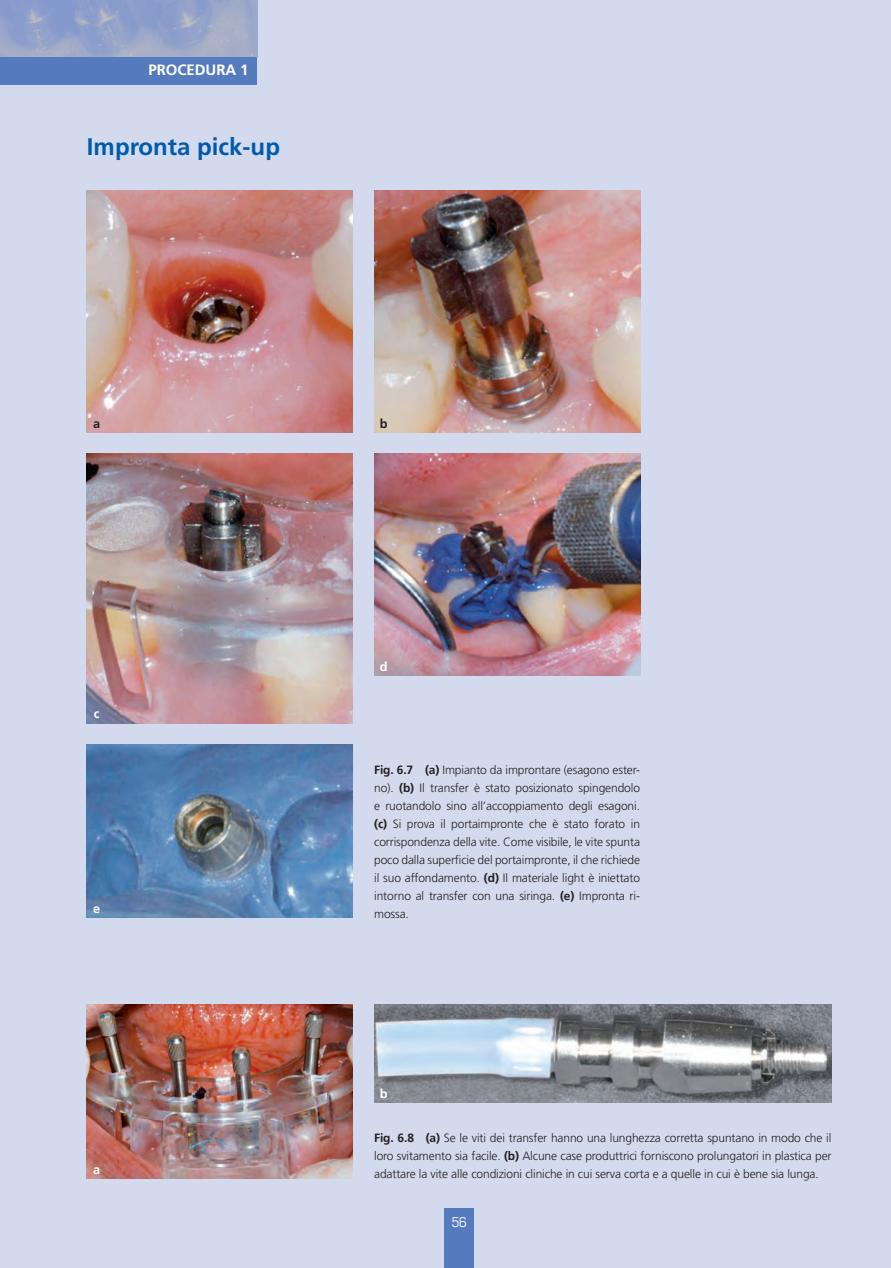
<style>
.page{position:relative;width:891px;height:1268px;background:#fff}
.page>*{position:absolute;margin:0;border:0;box-sizing:border-box;transform-origin:0 0}
.t1{font:700 24px "Frutiger";color:#015aaa}
.t2{font:700 15px "Frutiger";letter-spacing:-.005em;color:#fff}
.t3{font:condensed 13.5px "Eurostile";color:#fff}
.t4{font:700 12.75px "Frutiger";color:#fff}
.t5{font:700 12.75px "Frutiger";color:#231f20}
.t6{font:300 12px/18px "Frutiger";letter-spacing:-.01em;color:#231f20;text-align:justify}
.s1{font-weight:700}
</style>
<div class="page">
<div style="left:0;top:0;width:890px;height:1267px;background:#d4daed"></div>
<div style="left:444px;top:1207px;width:30px;height:60px;background:#557bbe"></div>
<div style="left:0;top:55px;width:257px;height:30px;background:#557bbe"></div>
<img style="left:0;top:0;width:257px;height:56px">
<img style="left:87px;top:190px;width:266px;height:242px">
<img style="left:87px;top:454px;width:266px;height:269px">
<img style="left:87px;top:744px;width:266px;height:173px">
<img style="left:87px;top:1004px;width:266px;height:174px">
<img style="left:374px;top:1004px;width:457px;height:98px">
<img style="left:374px;top:190px;width:266px;height:242px">
<img style="left:374px;top:454px;width:266px;height:221px">
<svg style="left:0;top:0;width:3px;height:5px"></svg>
<p class="t2" style="left:148px;top:61px;width:102px">PROCEDURA 1</p>
<p class="t1" style="left:87px;top:132px;width:194px">Impronta pick-up</p>
<p class="t5" style="left:93px;top:416px;width:9px">a</p>
<p class="t5" style="left:380px;top:416px;width:9px">b</p>
<p class="t4" style="left:94px;top:706px;width:7px">c</p>
<p class="t4" style="left:93px;top:901px;width:9px">e</p>
<p class="t4" style="left:93px;top:1161px;width:9px">a</p>
<p class="t4" style="left:380px;top:658px;width:9px">d</p>
<p class="t6" style="left:374px;top:760px;width:267px"><span class="s1">Fig. 6.7 (a)</span> Impianto da improntare (esagono ester&shy;no). <span class="s1">(b)</span> Il transfer è stato posizionato spingendolo e ruotandolo sino all’accoppiamento degli esagoni. <span class="s1">(c)</span> Si prova il portaimpronte che è stato forato in corrispondenza della vite. Come visibile, le vite spunta poco dalla superficie del portaimpronte, il che richiede il suo affondamento. <span class="s1">(d)</span> Il materiale light è iniettato intorno al transfer con una siringa. <span class="s1">(e)</span> Impronta ri&shy;mossa.</p>
<p class="t4" style="left:380px;top:1085px;width:9px">b</p>
<p class="t6" style="left:374px;top:1128px;width:459px"><span class="s1">Fig. 6.8 (a)</span> Se le viti dei transfer hanno una lunghezza corretta spuntano in modo che il loro svitamento sia facile. <span class="s1">(b)</span> Alcune case produttrici forniscono prolungatori in plastica per adattare la vite alle condizioni cliniche in cui serva corta e a quelle in cui è bene sia lunga.</p>
<p class="t3" style="left:451px;top:1214px;width:17px">56</p>
</div>
